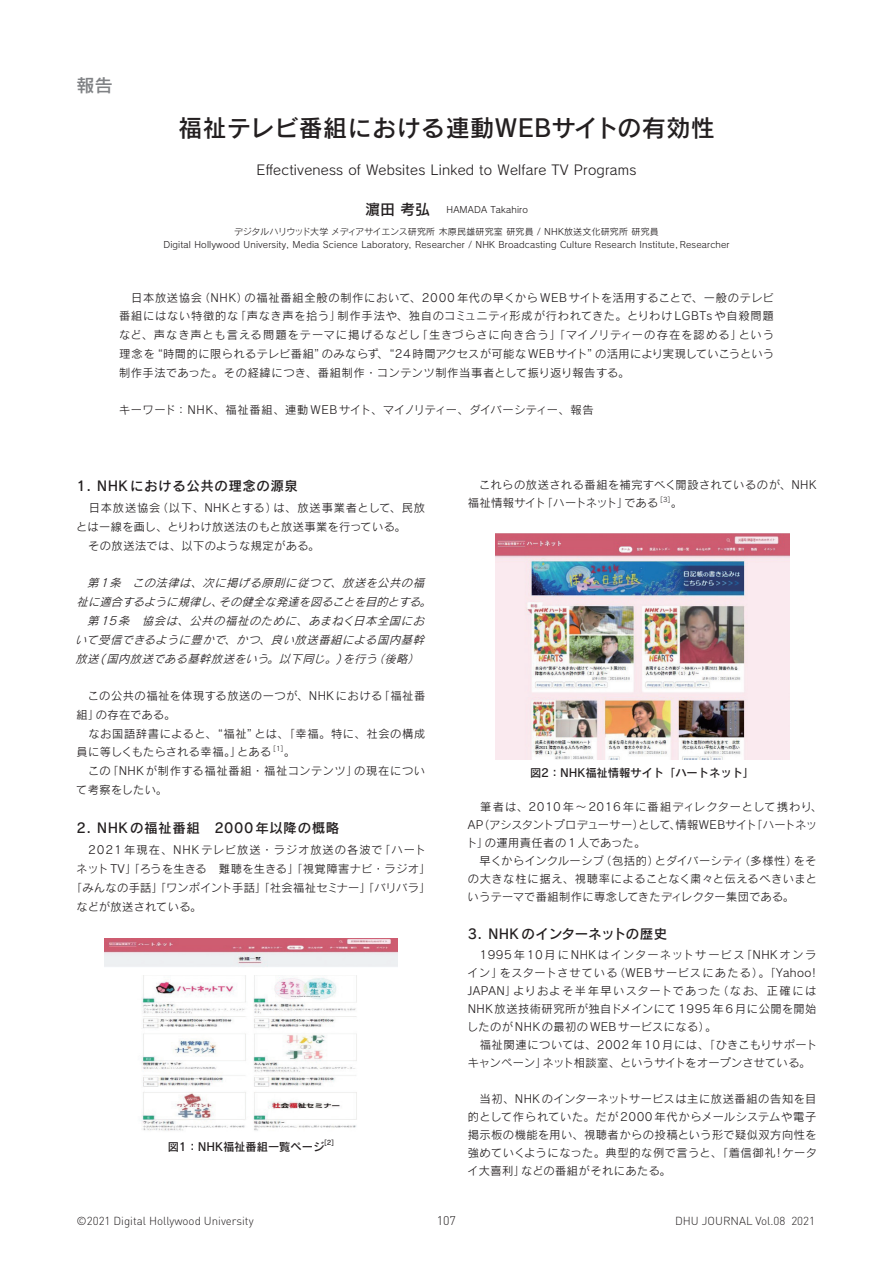
<style>
.page{position:relative;width:893px;height:1263px;background:#fff}
.page>*{position:absolute;margin:0;border:0;box-sizing:border-box;transform-origin:0 0}
.t1{font:24px "Rodin Pro DB";letter-spacing:.02em;color:#231f20}
.t2{font:18px "Rodin Pro DB";color:#808285}
.t3{font:13.5px "Rodin Pro M";letter-spacing:.02em;color:#231f20}
.t4{font:13.5px "Rodin Pro DB";letter-spacing:.04em;color:#231f20}
.t5{font:13.5px "Rodin Pro DB";letter-spacing:.01em;color:#231f20}
.t6{font:300 12.45px "DIN";color:#231f20}
.t7{font:300 11.55px "DIN";color:#231f20}
.t8{font:11.25px/18px "Rodin Pro M";letter-spacing:.04em;color:#231f20}
.t9{font:italic 11.25px/18.8px "Rodin Pro M";color:#231f20}
.t10{font:11.25px "Rodin Pro DB";color:#231f20}
.t11{font:11.25px "Rodin Pro M";letter-spacing:.015em;color:#231f20}
.t12{font:11.25px "Rodin Pro M";letter-spacing:.09em;color:#231f20}
.t13{font:11.25px "Rodin Pro M";letter-spacing:.02em;color:#231f20}
.t14{font:9px/13.5px "Rodin Pro M";letter-spacing:.02em;color:#231f20;text-align:center}
.t15{font:6.6px "Rodin Pro M";color:#231f20}
.t16{font:6.6px "Rodin Pro DB";color:#231f20}
.s1{font-family:"Rodin Pro DB";font-size:15px}
</style>
<div class="page">
<img style="left:105px;top:938px;width:292px;height:193px">
<img style="left:495px;top:534px;width:294px;height:225px">
<h2 class="t2" style="left:77px;top:74px;width:38px">報告</h2>
<h1 class="t1" style="left:178px;top:112px;width:538px">福祉テレビ番組における連動WEBサイトの有効性</h1>
<p class="t3" style="left:257px;top:161px;width:381px">Effectiveness of Websites Linked to Welfare TV Programs</p>
<p class="t14" style="left:365px;top:203px;width:164px"><span class="s1">濵田 考弘</span> HAMADA Takahiro</p>
<p class="t14" style="left:163px;top:224px;width:568px">デジタルハリウッド大学 メディアサイエンス研究所 木原民雄研究室 研究員 / NHK放送文化研究所 研究員<br>Digital Hollywood University, Media Science Laboratory, Researcher / NHK Broadcasting Culture Research Institute，Researcher</p>
<p class="t8" style="left:119px;top:288px;width:656px;line-height:18.8px;text-align:justify">　日本放送協会（NHK）の福祉番組全般の制作において、2000 年代の早くから WEB サイトを活用することで、一般のテレビ番組にはない特徴的な「声なき声を拾う」制作手法や、独自のコミュニティ形成が行われてきた。とりわけ LGBTs や自殺問題など、声なき声とも言える問題をテーマに掲げるなどし「生きづらさに向き合う」「マイノリティーの存在を認める」という理念を“時間的に限られるテレビ番組”のみならず、“24時間アクセスが可能な WEBサイト”の活用により実現していこうという制作手法であった。その経緯につき、番組制作・コンテンツ制作当事者として振り返り報告する。</p>
<p class="t8" style="left:119px;top:400px;width:476px">キーワード：NHK、福祉番組、連動 WEB サイト、マイノリティー、ダイバーシティー、報告</p>
<p class="t4" style="left:77px;top:477px;width:223px">1. NHKにおける公共の理念の源泉</p>
<p class="t8" style="left:76px;top:498px;width:351px;line-height:18.8px">　日本放送協会（以下、NHKとする）は、放送事業者として、民放とは一線を画し、とりわけ放送法のもと放送事業を行っている。<br>　その放送法では、以下のような規定がある。</p>
<p class="t9" style="left:75px;top:573px;width:361px">　第1条　この法律は、次に掲げる原則に従つて、放送を公共の福祉に適合するように規律し、その健全な発達を図ることを目的とする。　第15条　協会は、公共の福祉のために、あまねく日本全国において受信できるように豊かで、かつ、良い放送番組による国内基幹放送 (国内放送である基幹放送をいう。以下同じ。)を行う（後略）</p>
<p class="t8" style="left:77px;top:686px;width:350px;line-height:18.8px">　この公共の福祉を体現する放送の一つが、NHKにおける「福祉番組」の存在である。<br>　なお国語辞書によると、“福祉”とは、「幸福。特に、社会の構成員に等しくもたらされる幸福。」とある</p>
<p class="t15" style="left:273px;top:744px;width:12px">[1]</p>
<p class="t8" style="left:76px;top:742px;width:350px;line-height:18.8px;text-indent:207px">。<br>　この「NHKが制作する福祉番組・福祉コンテンツ」の現在について考察をしたい。</p>
<p class="t4" style="left:77px;top:819px;width:264px">2. NHKの福祉番組　2000年以降の概略</p>
<p class="t12" style="left:77px;top:843px;width:351px">　2021 年現在、NHK テレビ放送・ラジオ放送の各波で「ハート</p>
<p class="t11" style="left:76px;top:861px;width:356px">ネット TV」「ろうを生きる　難聴を生きる」「視覚障害ナビ・ラジオ」</p>
<p class="t8" style="left:71px;top:878px;width:361px">「みんなの手話」「ワンポイント手話」「社会福祉セミナー」「バリバラ」</p>
<p class="t13" style="left:77px;top:899px;width:126px">などが放送されている。</p>
<p class="t10" style="left:168px;top:1139px;width:158px">図1：NHK福祉番組一覧ページ</p>
<p class="t16" style="left:324px;top:1138px;width:11px">[2]</p>
<p class="t8" style="left:468px;top:476px;width:350px">　これらの放送される番組を補完すべく開設されているのが、NHK福祉情報サイト「ハートネット」である</p>
<p class="t15" style="left:660px;top:495px;width:12px">[3]</p>
<p class="t8" style="left:671px;top:494px;width:13px">。</p>
<p class="t10" style="left:530px;top:766px;width:226px">図2：NHK福祉情報サイト「ハートネット」</p>
<p class="t8" style="left:466px;top:797px;width:357px">　筆者は、2010年～2016年に番組ディレクターとして携わり、AP（アシスタントプロデューサー）として、情報WEBサイト「ハートネット」の運用責任者の 1人であった。<br>　早くからインクルーシブ（包括的）とダイバーシティ（多様性）をその大きな柱に据え、視聴率によることなく粛々と伝えるべきいまというテーマで番組制作に専念してきたディレクター集団である。</p>
<p class="t5" style="left:468px;top:925px;width:201px">3. NHKのインターネットの歴史</p>
<p class="t8" style="left:467px;top:945px;width:351px">　1995年10月にNHKはインターネットサービス「NHKオンライン」をスタートさせている（WEBサービスにあたる）。「Yahoo!<br>JAPAN」よりおよそ半年早いスタートであった（なお、正確にはNHK放送技術研究所が独自ドメインにて 1995年 6月に公開を開始したのが NHKの最初の WEBサービスになる）。<br>　福祉関連については、2002年 10月には、「ひきこもりサポートキャンペーン」ネット相談室、というサイトをオープンさせている。</p>
<p class="t8" style="left:467px;top:1089px;width:351px;text-align:justify">　当初、NHKのインターネットサービスは主に放送番組の告知を目的として作られていた。だが 2000年代からメールシステムや電子掲示板の機能を用い、視聴者からの投稿という形で疑似双方向性を強めていくようになった。典型的な例で言うと、「着信御礼！ケータイ大喜利」などの番組がそれにあたる。</p>
<p class="t7" style="left:77px;top:1213px;width:179px">©︎2021 Digital Hollywood University</p>
<p class="t6" style="left:437px;top:1213px;width:21px">107</p>
<p class="t7" style="left:675px;top:1213px;width:141px">DHU JOURNAL Vol.08 2021</p>
</div>
